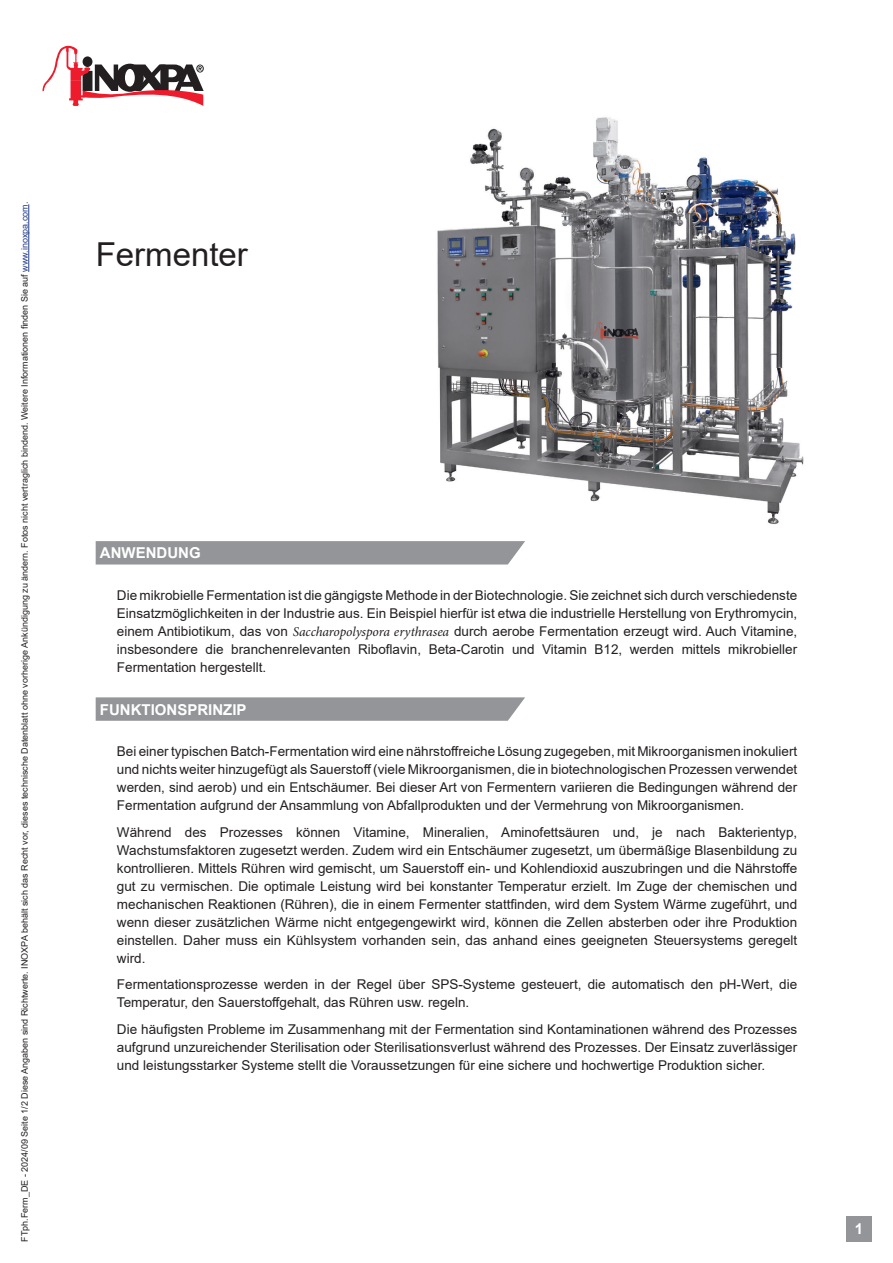
<style>
.page{position:relative;width:893px;height:1263px;background:#fff}
.page>*{position:absolute;margin:0;border:0;box-sizing:border-box;transform-origin:0 0}
.t1{font:33px "Arial";color:#231f20}
.t2{font:700 15px "Arial";color:#fff}
.t3{font:13.5px/18px "Arial";color:#231f20;text-align:justify}
.t4{font:9px "Arial";color:#231f20}
.s1{color:#253f8e}
.s2{font-family:"Minion Pro";font-style:italic}
</style>
<div class="page">
<svg style="left:43px;top:45px;width:161px;height:61px"></svg>
<hr style="left:28px;top:204px;width:1px;height:68px;background:#253f8e">
<div style="left:846px;top:1216px;width:26px;height:26px;background:#939598"></div>
<img style="left:437px;top:117px;width:367px;height:407px">
<div style="left:96px;top:541px;width:429px;height:23px;background:#939598"></div>
<svg style="left:96px;top:697px;width:429px;height:24px;background:#97999c"></svg>
<p class="t4" style="left:18px;top:1242px;width:1041px;rotate:-90deg">FTph.Ferm_DE - 2024/09 Seite 1/2 Diese Angaben sind Richtwerte. INOXPA behält sich das Recht vor, dieses technische Datenblatt ohne vorherige Ankündigung zu ändern. Fotos nicht vertraglich bindend. Weitere Informationen finden Sie auf <span class="s1">www.inoxpa.com</span>.</p>
<h1 class="t1" style="left:96px;top:231px;width:154px">Fermenter</h1>
<p class="t2" style="left:100px;top:542px;width:102px">ANWENDUNG</p>
<p class="t3" style="left:117px;top:586px;width:682px">Die mikrobielle Fermentation ist die gängigste Methode in der Biotechnologie. Sie zeichnet sich durch verschiedenste Einsatzmöglichkeiten in der Industrie aus. Ein Beispiel hierfür ist etwa die industrielle Herstellung von Erythromycin, einem Antibiotikum, das von <span class="s2">Saccharopolyspora erythrasea</span> durch aerobe Fermentation erzeugt wird. Auch Vitamine, insbesondere die branchenrelevanten Riboflavin, Beta-Carotin und Vitamin B12, werden mittels mikrobieller Fermentation hergestellt.</p>
<p class="t2" style="left:100px;top:699px;width:148px">FUNKTIONSPRINZIP</p>
<p class="t3" style="left:117px;top:742px;width:682px">Bei einer typischen Batch-Fermentation wird eine nährstoffreiche Lösung zugegeben, mit Mikroorganismen inokuliert und nichts weiter hinzugefügt als Sauerstoff (viele Mikroorganismen, die in biotechnologischen Prozessen verwendet werden, sind aerob) und ein Entschäumer. Bei dieser Art von Fermentern variieren die Bedingungen während der Fermentation aufgrund der Ansammlung von Abfallprodukten und der Vermehrung von Mikroorganismen.</p>
<p class="t3" style="left:117px;top:823px;width:682px">Während des Prozesses können Vitamine, Mineralien, Aminofettsäuren und, je nach Bakterientyp, Wachstumsfaktoren zugesetzt werden. Zudem wird ein Entschäumer zugesetzt, um übermäßige Blasenbildung zu kontrollieren. Mittels Rühren wird gemischt, um Sauerstoff ein- und Kohlendioxid auszubringen und die Nährstoffe gut zu vermischen. Die optimale Leistung wird bei konstanter Temperatur erzielt. Im Zuge der chemischen und mechanischen Reaktionen (Rühren), die in einem Fermenter stattfinden, wird dem System Wärme zugeführt, und wenn dieser zusätzlichen Wärme nicht entgegengewirkt wird, können die Zellen absterben oder ihre Produktion einstellen. Daher muss ein Kühlsystem vorhanden sein, das anhand eines geeigneten Steuersystems geregelt wird.</p>
<p class="t3" style="left:117px;top:975px;width:682px">Fermentationsprozesse werden in der Regel über SPS-Systeme gesteuert, die automatisch den pH-Wert, die<br>Temperatur, den Sauerstoffgehalt, das Rühren usw. regeln.</p>
<p class="t3" style="left:117px;top:1020px;width:682px">Die häufigsten Probleme im Zusammenhang mit der Fermentation sind Kontaminationen während des Prozesses aufgrund unzureichender Sterilisation oder Sterilisationsverlust während des Prozesses. Der Einsatz zuverlässiger und leistungsstarker Systeme stellt die Voraussetzungen für eine sichere und hochwertige Produktion sicher.</p>
<p class="t2" style="left:855px;top:1218px;width:10px">1</p>
</div>
